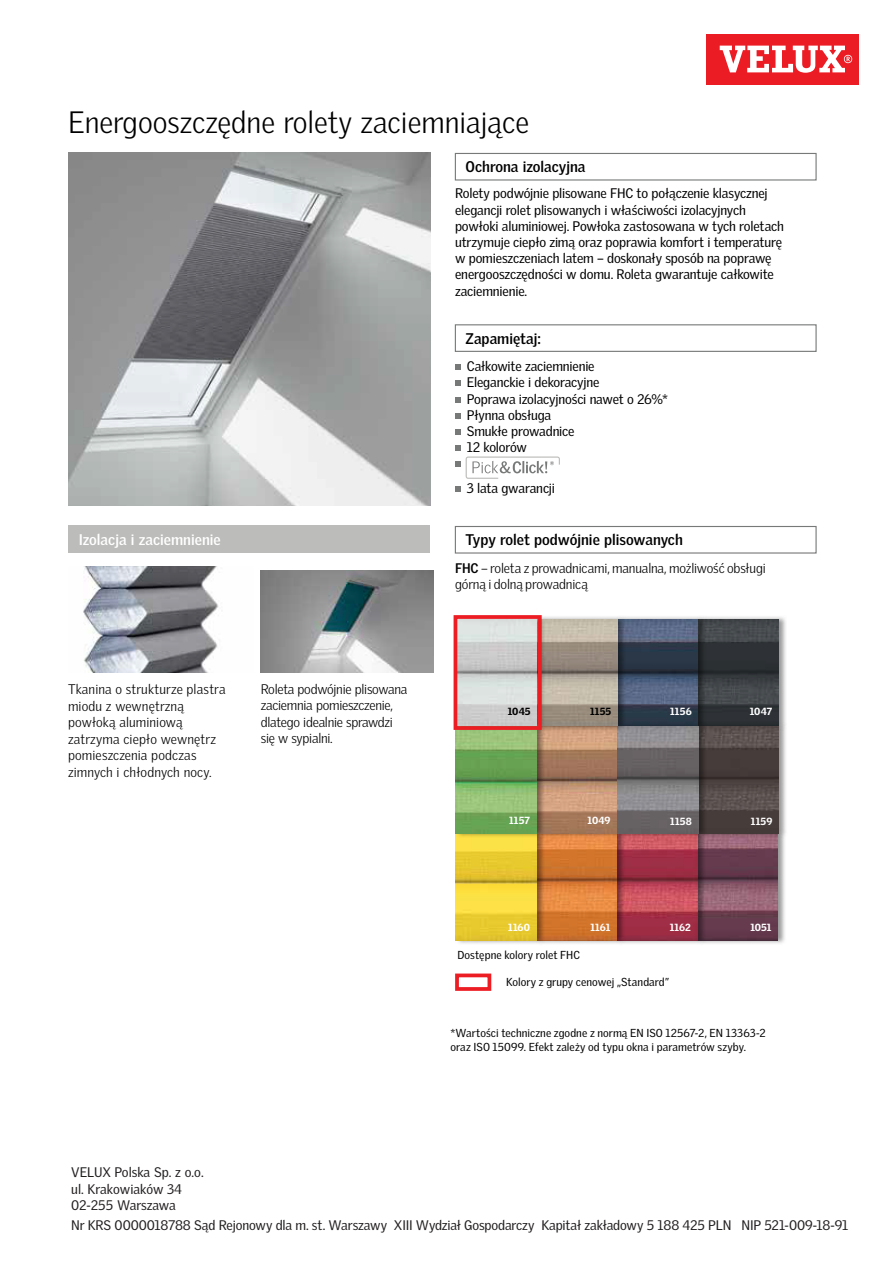
<style>
.page{position:relative;width:893px;height:1263px;background:#fff}
.page>*{position:absolute;margin:0;border:0;box-sizing:border-box;transform-origin:0 0}
.t1{font:300 30px "Velux Gothic";color:#000}
.t2{font:700 15px "Velux Gothic";color:#000}
.t3{font:700 15px "Velux Gothic";color:#fff}
.t4{font:13.5px/16.2px "Velux Gothic";letter-spacing:-.015em;color:#000}
.t5{font:300 13.5px/16.5px "Velux Gothic";letter-spacing:-.005em;color:#000}
.t6{font:13.5px/16.5px "Velux Gothic";letter-spacing:-.01em;color:#221f1f}
.t7{font:11.25px/13.5px "Velux Gothic";letter-spacing:.005em;color:#000}
.t8{font:900 10.05px "Velux Gothic";letter-spacing:.015em;color:#fff}
.t9{font:900 10.05px "Velux Gothic";letter-spacing:.01em;color:#000}
.s1{font-weight:700}
</style>
<div class="page">
<div style="left:455px;top:973px;width:36px;height:18px;border:4px solid #ed1d24"></div>
<svg style="left:706px;top:838px;width:79px;height:106px"></svg>
<img style="left:706px;top:838px;width:73px;height:102px">
<svg style="left:625px;top:838px;width:81px;height:106px;background:#a84153"></svg>
<svg style="left:545px;top:838px;width:80px;height:106px;background:#cf763a"></svg>
<svg style="left:455px;top:838px;width:90px;height:106px;background:#e7c63a"></svg>
<svg style="left:545px;top:731px;width:72px;height:107px;background:#b78869"></svg>
<svg style="left:455px;top:730px;width:90px;height:108px;background:#81ab60"></svg>
<div style="left:455px;top:153px;width:362px;height:28px;border:1px solid #777878"></div>
<div style="left:455px;top:324px;width:362px;height:28px;border:1px solid #777878"></div>
<svg style="left:455px;top:365px;width:5px;height:5px"></svg>
<svg style="left:455px;top:381px;width:5px;height:5px"></svg>
<svg style="left:455px;top:397px;width:5px;height:5px"></svg>
<svg style="left:455px;top:413px;width:5px;height:5px"></svg>
<svg style="left:455px;top:429px;width:5px;height:5px"></svg>
<svg style="left:455px;top:446px;width:5px;height:5px"></svg>
<svg style="left:455px;top:462px;width:5px;height:5px"></svg>
<svg style="left:455px;top:486px;width:5px;height:6px"></svg>
<img style="left:68px;top:153px;width:363px;height:352px">
<img style="left:261px;top:571px;width:173px;height:102px">
<div style="left:68px;top:525px;width:362px;height:28px;background:#bcbdba"></div>
<div style="left:455px;top:526px;width:362px;height:28px;border:1px solid #777878"></div>
<svg style="left:707px;top:617px;width:79px;height:105px;background:#474b4e"></svg>
<svg style="left:707px;top:722px;width:79px;height:116px;background:#59504f"></svg>
<svg style="left:626px;top:616px;width:81px;height:106px;background:#445064"></svg>
<svg style="left:617px;top:722px;width:90px;height:116px;background:#726c6e"></svg>
<svg style="left:546px;top:616px;width:80px;height:115px;background:#a2988c"></svg>
<svg style="left:456px;top:616px;width:90px;height:115px;background:#cdd0cd"></svg>
<div style="left:454px;top:615px;width:88px;height:115px;border:4px solid #ed1d24"></div>
<img style="left:83px;top:566px;width:136px;height:107px">
<svg style="left:466px;top:456px;width:94px;height:23px"></svg>
<div style="left:707px;top:34px;width:152px;height:50px;background:#ec1c24"></div>
<svg style="left:720px;top:46px;width:132px;height:27px"></svg>
<h1 class="t1" style="left:68px;top:105px;width:463px">Energooszczędne rolety zaciemniające</h1>
<p class="t2" style="left:466px;top:157px;width:121px">Ochrona izolacyjna</p>
<p class="t4" style="left:455px;top:185px;width:330px">Rolety podwójnie plisowane FHC to połączenie klasycznej elegancji rolet plisowanych i właściwości izolacyjnych powłoki aluminiowej. Powłoka zastosowana w tych roletach utrzymuje ciepło zimą oraz poprawia komfort i temperaturę w pomieszczeniach latem – doskonały sposób na poprawę energooszczędności w domu. Roleta gwarantuje całkowite zaciemnienie.</p>
<p class="t2" style="left:466px;top:329px;width:77px">Zapamiętaj:</p>
<p class="t4" style="left:467px;top:358px;width:203px">Całkowite zaciemnienie<br>Eleganckie i dekoracyjne<br>Poprawa izolacyjności nawet o 26%*<br>Płynna obsługa<br>Smukłe prowadnice<br>12 kolorów</p>
<p class="t4" style="left:467px;top:480px;width:90px">3 lata gwarancji</p>
<p class="t3" style="left:79px;top:530px;width:144px">Izolacja i zaciemnienie</p>
<p class="t2" style="left:466px;top:530px;width:219px">Typy rolet podwójnie plisowanych</p>
<p class="t5" style="left:455px;top:560px;width:312px"><span class="s1">FHC</span> – roleta z prowadnicami, manualna, możliwość obsługi górną i dolną prowadnicą</p>
<p class="t5" style="left:68px;top:681px;width:159px">Tkanina o strukturze plastra miodu z wewnętrzną powłoką aluminiową zatrzyma ciepło wewnętrz pomieszczenia podczas zimnych i chłodnych nocy.</p>
<p class="t5" style="left:261px;top:681px;width:148px">Roleta podwójnie plisowana zaciemnia pomieszczenie, dlatego idealnie sprawdzi się w sypialni.</p>
<p class="t9" style="left:508px;top:705px;width:24px">1045</p>
<p class="t9" style="left:590px;top:705px;width:23px">1155</p>
<p class="t8" style="left:670px;top:705px;width:23px">1156</p>
<p class="t8" style="left:750px;top:705px;width:24px">1047</p>
<p class="t8" style="left:509px;top:814px;width:22px">1157</p>
<p class="t8" style="left:587px;top:814px;width:25px">1049</p>
<p class="t8" style="left:670px;top:815px;width:23px">1158</p>
<p class="t8" style="left:751px;top:815px;width:23px">1159</p>
<p class="t8" style="left:508px;top:921px;width:23px">1160</p>
<p class="t8" style="left:590px;top:921px;width:22px">1161</p>
<p class="t8" style="left:670px;top:921px;width:23px">1162</p>
<p class="t8" style="left:750px;top:921px;width:23px">1051</p>
<p class="t7" style="left:457px;top:947px;width:124px">Dostępne kolory rolet FHC</p>
<p class="t7" style="left:506px;top:975px;width:164px">Kolory z grupy cenowej „Standard”</p>
<p class="t7" style="left:450px;top:1026px;width:317px">*Wartości techniczne zgodne z normą EN ISO 12567-2, EN 13363-2 oraz ISO 15099. Efekt zależy od typu okna i parametrów szyby.</p>
<p class="t6" style="left:71px;top:1164px;width:134px">VELUX Polska Sp. z o.o. ul. Krakowiaków 34<br>02-255 Warszawa</p>
<p class="t6" style="left:71px;top:1216px;width:778px">Nr KRS 0000018788 Sąd Rejonowy dla m. st. Warszawy XIII Wydział Gospodarczy Kapitał zakładowy 5 188 425 PLN NIP 521-009-18-91</p>
</div>
